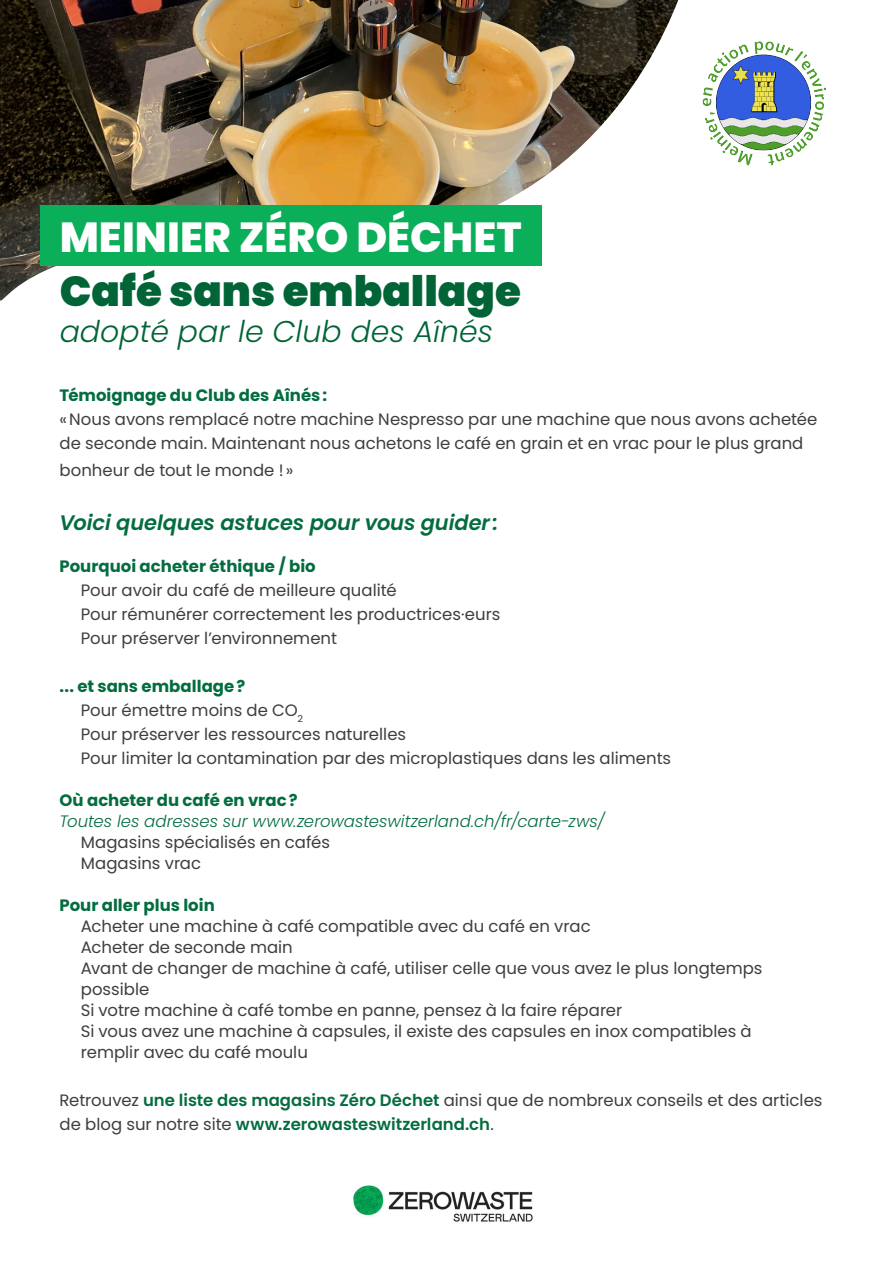
<style>
.page{position:relative;width:893px;height:1263px;background:#fff}
.page>*{position:absolute;margin:0;border:0;box-sizing:border-box;transform-origin:0 0}
.Titres{font:800 42px/54px "Poppins";color:#fff}
.Titres-2{font:italic 300 30px "Poppins";color:#006436}
.texte_courant{font:italic 600 21px "Poppins";letter-spacing:-.005em;color:#046d40}
.texte_courant-2{font:16.5px/24px "Poppins";color:#3e3e3f}
.texte_courant-3{font:700 16.5px "Poppins";color:#046d40}
.texte_courant-4{font:italic 300 16.5px "Poppins";color:#046d40}
.s1{font-weight:900;color:#006436}
.s2{font-weight:600;color:#046d40}
</style>
<div class="page">
<img style="left:353px;top:1185px;width:180px;height:37px">
<img style="left:0;top:0;width:678px;height:301px">
<div style="left:40px;top:205px;width:502px;height:61px;background:#0bae59"></div>
<img style="left:702px;top:41px;width:124px;height:125px">
<p class="Titres" style="left:60px;top:211px;width:464px">MEINIER ZÉRO DÉCHET<br><span class="s1">Café sans emballage</span></p>
<p class="Titres-2" style="left:60px;top:314px;width:435px">adopté par le Club des Aînés</p>
<p class="texte_courant-3" style="left:60px;top:385px;width:269px">Témoignage du Club des Aînés:</p>
<p class="texte_courant-2" style="left:60px;top:407px;width:759px">«Nous avons remplacé notre machine Nespresso par une machine que nous avons achetée de seconde main. Maintenant nous achetons le café en grain et en vrac pour le plus grand</p>
<p class="texte_courant-2" style="left:60px;top:458px;width:235px">bonheur de tout le monde ! »</p>
<p class="texte_courant" style="left:60px;top:510px;width:440px">Voici quelques astuces pour vous guider :</p>
<p class="texte_courant-3" style="left:60px;top:557px;width:258px">Pourquoi acheter éthique / bio</p>
<p class="texte_courant-2" style="left:81px;top:578px;width:317px">Pour avoir du café de meilleure qualité</p>
<p class="texte_courant-2" style="left:81px;top:602px;width:421px">Pour rémunérer correctement les productrices·eurs</p>
<p class="texte_courant-2" style="left:81px;top:626px;width:258px">Pour préserver l’environnement</p>
<p class="texte_courant-3" style="left:60px;top:677px;width:187px">... et sans emballage?</p>
<p class="texte_courant-2" style="left:81px;top:698px;width:224px">Pour émettre moins de CO<sub>2</sub></p>
<p class="texte_courant-2" style="left:81px;top:722px;width:327px">Pour préserver les ressources naturelles</p>
<p class="texte_courant-2" style="left:81px;top:746px;width:592px">Pour limiter la contamination par des microplastiques dans les aliments</p>
<p class="texte_courant-3" style="left:60px;top:791px;width:240px">Où acheter du café en vrac?</p>
<p class="texte_courant-4" style="left:60px;top:812px;width:547px">Toutes les adresses sur www.zerowasteswitzerland.ch/fr/carte-zws/</p>
<p class="texte_courant-2" style="left:81px;top:830px;width:251px">Magasins spécialisés en cafés</p>
<p class="texte_courant-2" style="left:81px;top:851px;width:122px">Magasins vrac</p>
<p class="texte_courant-3" style="left:60px;top:896px;width:157px">Pour aller plus loin</p>
<p class="texte_courant-2" style="left:81px;top:914px;width:511px">Acheter une machine à café compatible avec du café en vrac</p>
<p class="texte_courant-2" style="left:81px;top:935px;width:214px">Acheter de seconde main</p>
<p class="texte_courant-2" style="left:81px;top:958px;width:683px;line-height:21px">Avant de changer de machine à café, utiliser celle que vous avez le plus longtemps possible</p>
<p class="texte_courant-2" style="left:81px;top:998px;width:543px">Si votre machine à café tombe en panne, pensez à la faire réparer</p>
<p class="texte_courant-2" style="left:81px;top:1021px;width:672px;line-height:21px">Si vous avez une machine à capsules, il existe des capsules en inox compatibles à remplir avec du café moulu</p>
<p class="texte_courant-2" style="left:60px;top:1088px;width:764px">Retrouvez <span class="s2">une liste des magasins Zéro Déchet</span> ainsi que de nombreux conseils et des articles de blog sur notre site <span class="s2">www.zerowasteswitzerland.ch</span>.</p>
</div>
